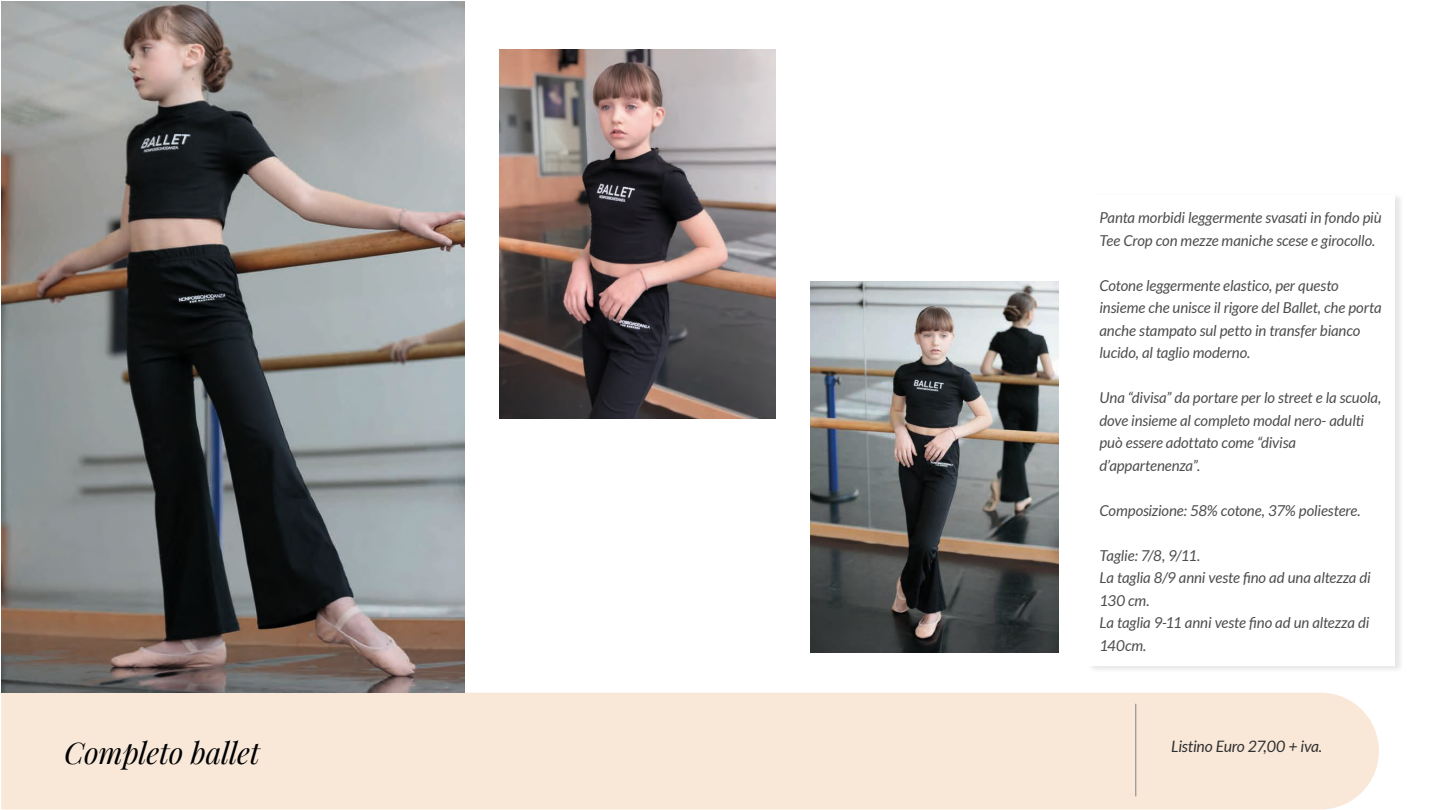
<style>
.page{position:relative;width:1440px;height:810px;background:#fff}
.page>*{position:absolute;margin:0;border:0;box-sizing:border-box;transform-origin:0 0}
.t1{font:italic 30px "Playfair Display";letter-spacing:-.01em;color:#010203}
.t2{font:italic 15.75px "Lato";letter-spacing:-.015em;color:#303031}
.t3{font:italic 15px/22.5px "Lato";letter-spacing:-.005em;color:#4d4d4d}
</style>
<div class="page">
<img style="left:499px;top:49px;width:277px;height:369px">
<div style="left:1px;top:693px;width:1378px;height:116px;background:#f9e8d8"></div>
<hr style="left:1135px;top:704px;width:1px;height:92px;background:#818283">
<img style="left:1px;top:1px;width:464px;height:692px">
<img style="left:810px;top:281px;width:248px;height:372px">
<p class="t3" style="left:1100px;top:207px;width:284px">Panta morbidi leggermente svasati in fondo più<br>Tee Crop con mezze maniche scese e girocollo.</p>
<p class="t3" style="left:1100px;top:275px;width:284px">Cotone leggermente elastico, per questo insieme che unisce il rigore del Ballet, che porta anche stampato sul petto in transfer bianco lucido, al taglio moderno.</p>
<p class="t3" style="left:1100px;top:387px;width:283px">Una “divisa” da portare per lo street e la scuola, dove insieme al completo modal nero- adulti può essere adottato come “divisa d’appartenenza”.</p>
<p class="t3" style="left:1100px;top:500px;width:263px">Composizione: 58% cotone, 37% poliestere.</p>
<p class="t3" style="left:1100px;top:545px;width:273px">Taglie: 7/8, 9/11.<br>La taglia 8/9 anni veste fino ad una altezza di<br>130 cm.<br>La taglia 9-11 anni veste fino ad un altezza di<br>140cm.</p>
<h1 class="t1" style="left:64px;top:729px;width:197px">Completo ballet</h1>
<p class="t2" style="left:1171px;top:738px;width:153px">Listino Euro 27,00 + iva.</p>
</div>
